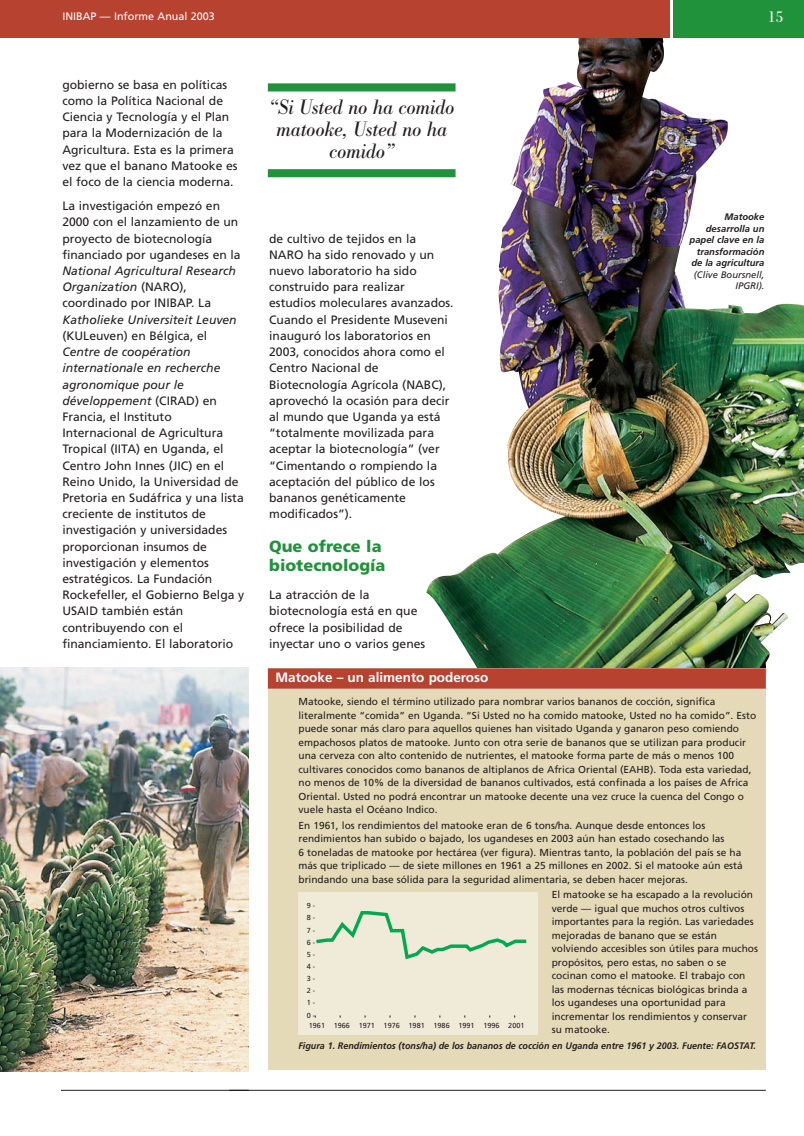
<style>
.page{position:relative;width:804px;height:1136px;background:#fff}
.page>*{position:absolute;margin:0;border:0;box-sizing:border-box;transform-origin:0 0}
.t1{font:italic 21.6px/21.6px "Bodoni Antiqua T";letter-spacing:-.005em;color:#231f20;text-align:center;scale:.95 1}
.t2{font:900 16.2px/19.5px "Frutiger";color:#21923c}
.t3{font:16.2px "Bodoni Antiqua T";color:#fff}
.t4{font:700 13.5px "Frutiger";color:#fff}
.t5{font:12.15px/16.2px "Frutiger";color:#231f20}
.t6{font:italic 12.15px/16.2px "Frutiger";color:#231f20}
.t7{font:10.8px "Frutiger";color:#fff}
.t8{font:10.2px/13.5px "Frutiger";color:#231f20}
.t9{font:italic 700 9.45px "Frutiger";color:#231f20;scale:.95 1}
.t10{font:italic 700 9.45px/11.6px "Frutiger";color:#231f20;text-align:right}
.t11{font:italic 9.45px/11.6px "Frutiger";color:#231f20;text-align:right}
.t12{font:7.35px/12.1px "Frutiger";color:#231f20;text-align:justify}
.s1{font-style:normal}
.s2{font-style:italic}
</style>
<div class="page">
<img style="left:0;top:0;width:803px;height:1091px">
<p class="t7" style="left:62px;top:12px;width:154px">INIBAP — Informe Anual 2003</p>
<h2 class="t3" style="left:767px;top:12px;width:18px">15</h2>
<p class="t5" style="left:62px;top:77px;width:177px">gobierno se basa en políticas como la Política Nacional de<br>Ciencia y Tecnología y el Plan para la Modernización de la<br>Agricultura. Esta es la primera vez que el banano Matooke es el foco de la ciencia moderna.</p>
<p class="t5" style="left:62px;top:199px;width:180px">La investigación empezó en<br>2000 con el lanzamiento de un proyecto de biotecnología financiado por ugandeses en la</p>
<p class="t6" style="left:62px;top:264px;width:175px">National Agricultural Research<br>Organization <span class="s1">(NARO), coordinado por INIBAP. La</span></p>
<p class="t6" style="left:62px;top:312px;width:176px">Katholieke Universiteit Leuven</p>
<p class="t5" style="left:62px;top:328px;width:146px">(KULeuven) en Bélgica, el</p>
<p class="t5" style="left:62px;top:345px;width:183px"><span class="s2">Centre de coopération internationale en recherche agronomique pour le développement</span> (CIRAD) en<br>Francia, el Instituto<br>Internacional de Agricultura<br>Tropical (IITA) en Uganda, el<br>Centro John Innes (JIC) en el<br>Reino Unido, la Universidad de<br>Pretoria en Sudáfrica y una lista creciente de institutos de investigación y universidades proporcionan insumos de investigación y elementos estratégicos. La Fundación<br>Rockefeller, el Gobierno Belga y<br>USAID también están contribuyendo con el financiamiento. El laboratorio</p>
<h1 class="t1" style="left:269px;top:99px;width:197px">“Si Usted no ha comido matooke, Usted no ha comido”</h1>
<p class="t5" style="left:269px;top:231px;width:186px">de cultivo de tejidos en la<br>NARO ha sido renovado y un nuevo laboratorio ha sido construido para realizar estudios moleculares avanzados.<br>Cuando el Presidente Museveni inauguró los laboratorios en<br>2003, conocidos ahora como el<br>Centro Nacional de<br>Biotecnología Agrícola (NABC), aprovechó la ocasión para decir al mundo que Uganda ya está “totalmente movilizada para aceptar la biotecnología” (ver “Cimentando o rompiendo la aceptación del público de los bananos genéticamente modificados”).</p>
<h2 class="t2" style="left:269px;top:538px;width:118px">Que ofrece la biotecnología</h2>
<p class="t5" style="left:269px;top:588px;width:157px">La atracción de la biotecnología está en que ofrece la posibilidad de inyectar uno o varios genes</p>
<p class="t10" style="left:689px;top:212px;width:76px">Matooke desarrolla un papel clave en la transformación de la agricultura</p>
<p class="t11" style="left:693px;top:269px;width:72px">(Clive Boursnell,<br>IPGRI).</p>
<h3 class="t4" style="left:275px;top:672px;width:214px">Matooke – un alimento poderoso</h3>
<p class="t8" style="left:298px;top:696px;width:459px">Matooke, siendo el término utilizado para nombrar varios bananos de cocción, significa literalmente “comida” en Uganda. “Si Usted no ha comido matooke, Usted no ha comido”. Esto puede sonar más claro para aquellos quienes han visitado Uganda y ganaron peso comiendo empachosos platos de matooke. Junto con otra serie de bananos que se utilizan para producir una cerveza con alto contenido de nutrientes, el matooke forma parte de más o menos 100 cultivares conocidos como bananos de altiplanos de Africa Oriental (EAHB). Toda esta variedad, no menos de 10% de la diversidad de bananos cultivados, está confinada a los países de Africa Oriental. Usted no podrá encontrar un matooke decente una vez cruce la cuenca del Congo o vuele hasta el Océano Indico.</p>
<p class="t8" style="left:298px;top:819px;width:445px">En 1961, los rendimientos del matooke eran de 6 tons/ha. Aunque desde entonces los rendimientos han subido o bajado, los ugandeses en 2003 aún han estado cosechando las<br>6 toneladas de matooke por hectárea (ver figura). Mientras tanto, la población del país se ha más que triplicado — de siete millones en 1961 a 25 millones en 2002. Si el matooke aún está brindando una base sólida para la seguridad alimentaria, se deben hacer mejoras.</p>
<p class="t8" style="left:551px;top:888px;width:208px">El matooke se ha escapado a la revolución verde — igual que muchos otros cultivos importantes para la región. Las variedades mejoradas de banano que se están volviendo accesibles son útiles para muchos propósitos, pero estas, no saben o se cocinan como el matooke. El trabajo con las modernas técnicas biológicas brinda a los ugandeses una oportunidad para incrementar los rendimientos y conservar su matooke.</p>
<p class="t9" style="left:298px;top:1041px;width:483px">Figura 1. Rendimientos (tons/ha) de los bananos de cocción en Uganda entre 1961 y 2003. Fuente: FAOSTAT.</p>
<p class="t12" style="left:306px;top:900px;width:10px">9 - 8 - 7 - 6 - 5 - 4 - 3 - 2 - 1 - 0 -</p>
<p class="t12" style="left:309px;top:1019px;width:217px">1961 1966 1971 1976 1981 1986 1991 1996 2001</p>
</div>
